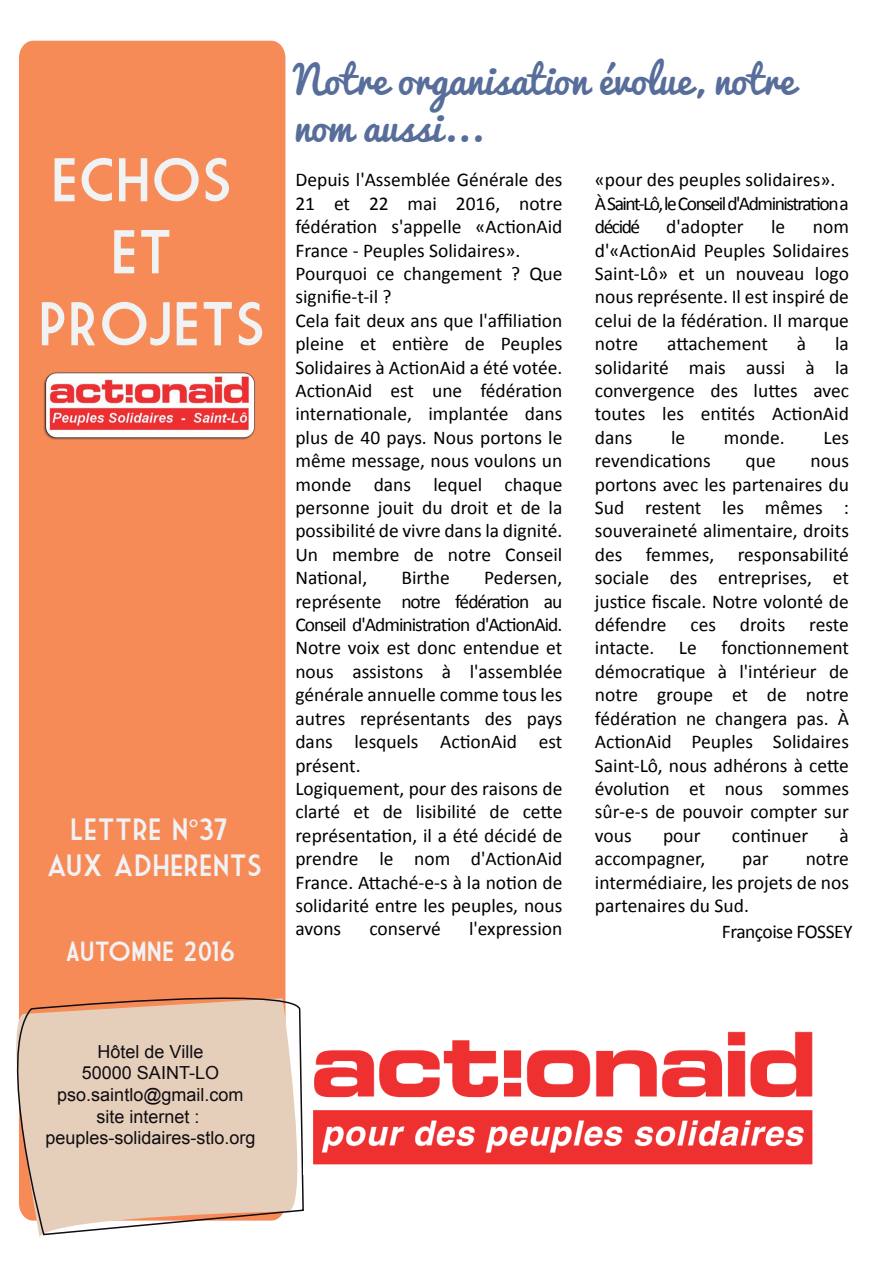
<style>
.page{position:relative;width:893px;height:1263px;background:#fff}
.page>*{position:absolute;margin:0;border:0;box-sizing:border-box;transform-origin:0 0}
.t1{font:60px/72px "Market Deco";color:#f1f2f4;text-align:center}
.t2{font:39px/46.8px "Pacifico";color:#576d9a}
.t3{font:30px/36px "Market Deco";color:#f1f2f4;text-align:center}
.t4{font:27px "Market Deco";color:#f1f2f4}
.t5{font:19.5px/23.4px "Calibri";color:#000;text-align:justify}
.t6{font:19.5px/23.4px "Calibri";letter-spacing:-.075em;color:#000}
.t7{font:19.5px "Calibri";letter-spacing:-.025em;color:#000}
.t8{font:18px/21.6px "Arial";color:#0f0c12;text-align:center}
.s1{font-family:"Myriad"}
</style>
<div class="page">
<div style="left:19px;top:41px;width:266px;height:944px;background:#f68b58"></div>
<svg style="left:16px;top:985px;width:288px;height:251px;background:#e6cab4"></svg>
<img style="left:42px;top:370px;width:214px;height:71px">
<img style="left:303px;top:1018px;width:510px;height:156px">
<h1 class="t1" style="left:38px;top:143px;width:229px">ECHOS<br>ET<br>PROJETS</h1>
<h3 class="t3" style="left:46px;top:810px;width:217px">LETTRE N<span class="s1">°</span>37<br>AUX ADHERENTS</h3>
<h3 class="t4" style="left:65px;top:936px;width:172px">AUTOMNE 2016</h3>
<h2 class="t2" style="left:293px;top:58px;width:503px">Notre organisation évolue, notre nom aussi...</h2>
<p class="t6" style="left:595px;top:168px;width:255px">«pour des peuples solidaires».<br>À Saint-Lô, le Conseil d'Administration a décidé</p>
<p class="t5" style="left:295px;top:168px;width:269px;text-align:left">Depuis l'Assemblée Générale des<br>21 et 22 mai 2016, notre fédération s'appelle «ActionAid<br>France - Peuples Solidaires».<br>Pourquoi ce changement ? Que signifie-t-il ?<br>Cela fait deux ans que l'affiliation pleine et entière de Peuples<br>Solidaires à ActionAid a été votée.<br>ActionAid est une fédération internationale, implantée dans plus de 40 pays. Nous portons le même message, nous voulons un monde dans lequel chaque personne jouit du droit et de la possibilité de vivre dans la dignité.<br>Un membre de notre Conseil<br>National,</p>
<p class="t5" style="left:666px;top:215px;width:79px">d'adopter</p>
<p class="t5" style="left:771px;top:215px;width:16px">le</p>
<p class="t5" style="left:595px;top:215px;width:256px;text-indent:218px">nom d'«ActionAid Peuples Solidaires Saint-Lô» et un nouveau logo nous représente. Il est inspiré de celui de la fédération. Il marque notre</p>
<p class="t5" style="left:667px;top:332px;width:102px">attachement</p>
<p class="t5" style="left:797px;top:332px;width:11px">à</p>
<p class="t5" style="left:595px;top:332px;width:256px;text-indent:240px">la solidarité mais aussi à la convergence des luttes avec toutes les entités ActionAid dans</p>
<p class="t5" style="left:671px;top:426px;width:16px">le</p>
<p class="t5" style="left:724px;top:426px;width:62px">monde.</p>
<p class="t5" style="left:823px;top:426px;width:27px">Les</p>
<p class="t5" style="left:595px;top:449px;width:117px">revendications</p>
<p class="t5" style="left:746px;top:449px;width:32px">que</p>
<p class="t5" style="left:595px;top:449px;width:256px;text-indent:216px">nous portons avec les partenaires du Sud restent les mêmes : souveraineté alimentaire, droits des femmes, responsabilité sociale des entreprises, et justice fiscale. Notre volonté de défendre ces droits reste intacte.</p>
<p class="t5" style="left:402px;top:566px;width:50px">Birthe</p>
<p class="t5" style="left:295px;top:566px;width:269px;text-align:left;text-indent:189px">Pedersen, représente notre fédération au<br>Conseil d'Administration d'ActionAid.<br>Notre voix est donc entendue et nous assistons à l'assemblée générale annuelle comme tous les autres représentants des pays dans lesquels ActionAid est présent.<br>Logiquement, pour des raisons de clarté et de lisibilité de cette représentation, il a été décidé de prendre le nom d'ActionAid<br>France. Attaché-e-s à la notion de solidarité entre les peuples, nous avons</p>
<p class="t5" style="left:595px;top:636px;width:256px;text-indent:126px">fonctionnement démocratique à l'intérieur de notre groupe et de notre fédération ne changera pas. À ActionAid Peuples Solidaires Saint-Lô, nous adhérons à cette évolution et nous sommes sûr-e-s de pouvoir compter sur vous</p>
<p class="t5" style="left:679px;top:636px;width:19px">Le</p>
<p class="t5" style="left:663px;top:823px;width:39px">pour</p>
<p class="t5" style="left:732px;top:823px;width:78px">continuer</p>
<p class="t5" style="left:840px;top:823px;width:11px">à</p>
<p class="t5" style="left:595px;top:847px;width:112px">accompagner,</p>
<p class="t5" style="left:742px;top:847px;width:28px">par</p>
<p class="t5" style="left:595px;top:847px;width:256px;text-indent:211px">notre intermédiaire, les projets de nos partenaires du Sud.</p>
<p class="t5" style="left:369px;top:917px;width:73px">conservé</p>
<p class="t5" style="left:469px;top:917px;width:95px">l'expression</p>
<p class="t7" style="left:722px;top:919px;width:132px">Françoise FOSSEY</p>
<p class="t8" style="left:45px;top:1041px;width:212px">Hôtel de Ville<br>50000 SAINT-LO pso.saintlo@gmail.com site internet : peuples-solidaires-stlo.org</p>
</div>
